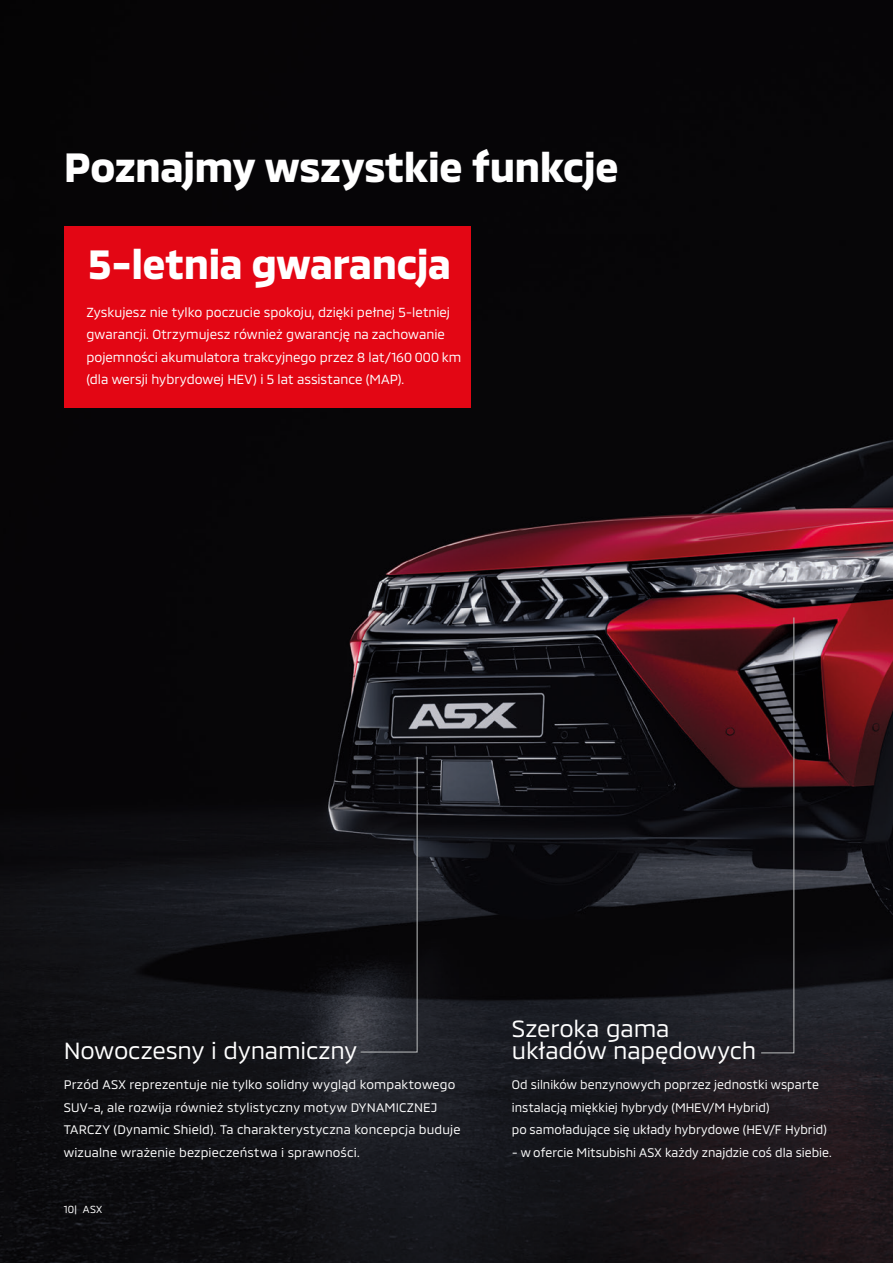
<style>
.page{position:relative;width:893px;height:1263px;background:#fff}
.page>*{position:absolute;margin:0;border:0;box-sizing:border-box;transform-origin:0 0}
.t1{font:700 42px "MMC";letter-spacing:-.015em;color:#fff}
.t2{font:24px/22.5px "MMC";letter-spacing:-.01em;color:#fff}
.t3{font:13.5px/22.5px "MMC";color:#fff}
.t4{font:12.75px/22.5px "MMC";letter-spacing:.01em;color:#fff}
.t5{font:10.5px "MMC";color:#fff}
</style>
<div class="page">
<img style="left:0;top:0;width:893px;height:1263px">
<svg style="left:360px;top:756px;width:58px;height:297px;background:#1c1d22"></svg>
<svg style="left:760px;top:616px;width:35px;height:438px;background:#302126"></svg>
<div style="left:64px;top:227px;width:407px;height:181px;background:#e30614"></div>
<h1 class="t1" style="left:64px;top:134px;width:556px">Poznajmy wszystkie funkcje</h1>
<h1 class="t1" style="left:88px;top:231px;width:364px">5-letnia gwarancja</h1>
<p class="t3" style="left:86px;top:299px;width:376px">Zyskujesz nie tylko poczucie spokoju, dzięki pełnej 5-letniej gwarancji. Otrzymujesz również gwarancję na zachowanie pojemności akumulatora trakcyjnego przez 8 lat/160 000 km (dla wersji hybrydowej HEV) i 5 lat assistance (MAP).</p>
<h2 class="t2" style="left:64px;top:1036px;width:295px">Nowoczesny i dynamiczny</h2>
<p class="t4" style="left:64px;top:1072px;width:398px">Przód ASX reprezentuje nie tylko solidny wygląd kompaktowego SUV-a, ale rozwija również stylistyczny motyw DYNAMICZNEJ TARCZY (Dynamic Shield). Ta charakterystyczna koncepcja buduje wizualne wrażenie bezpieczeństwa i sprawności.</p>
<p class="t5" style="left:64px;top:1200px;width:40px">10| ASX</p>
<h2 class="t2" style="left:512px;top:1014px;width:246px">Szeroka gama układów napędowych</h2>
<p class="t4" style="left:512px;top:1072px;width:316px">Od silników benzynowych poprzez jednostki wsparte instalacją miękkiej hybrydy (MHEV/M Hybrid)<br>po samoładujące się układy hybrydowe (HEV/F Hybrid)</p>
<p class="t4" style="left:512px;top:1139px;width:321px">- w ofercie Mitsubishi ASX każdy znajdzie coś dla siebie.</p>
</div>
